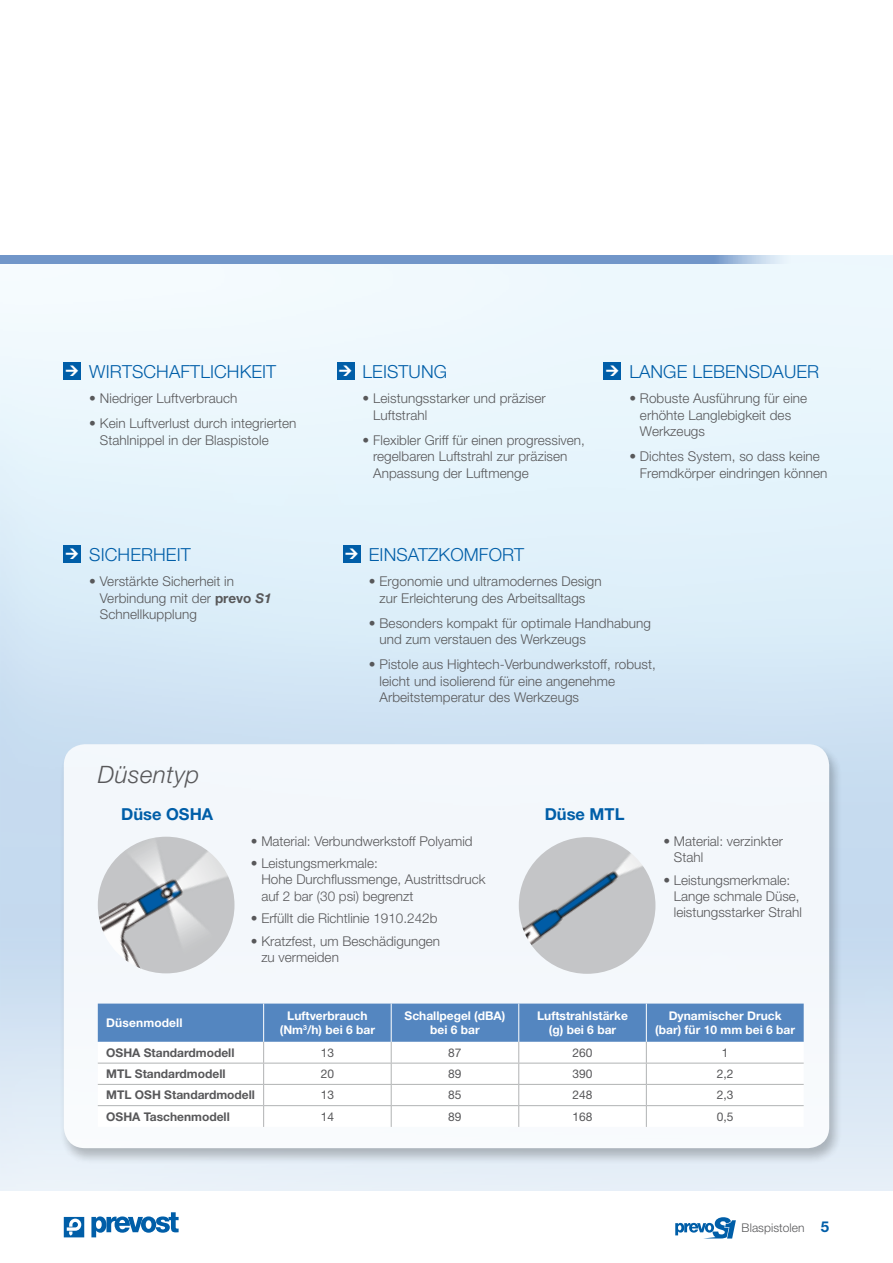
<style>
.page{position:relative;width:893px;height:1263px;background:#fff}
.page>*{position:absolute;margin:0;border:0;box-sizing:border-box;transform-origin:0 0}
.t1{font:italic 300 24px "Helvetica Neue LT Std";letter-spacing:.02em;color:#58585a}
.t2{font:300 18px "Helvetica Neue LT Std";letter-spacing:.005em;color:#005ea8}
.t3{font:700 16.5px "Helvetica Neue LT Std";color:#005ea8}
.t4{font:300 13.5px/16.5px "Helvetica Neue LT Std";letter-spacing:.005em;color:#58585a}
.t5{font:700 12px/14.4px "Helvetica Neue LT Std";color:#fff;text-align:center}
.t6{font:700 12px "Helvetica Neue LT Std";color:#58585a}
.t7{font:12px "Helvetica Neue LT Std";color:#58585a}
.t8{font:300 12px "Helvetica Neue LT Std";color:#58585a}
.s1{font-weight:700}
.s2{font-weight:700;font-style:italic}
.s3{font-weight:700;font-size:15px;color:#005ea8}
</style>
<div class="page">
<img style="left:0;top:264px;width:893px;height:584px">
<div style="left:0;top:848px;width:893px;height:343px;background:linear-gradient(to bottom,#bed5ed,#e8f0f8)"></div>
<svg style="left:0;top:255px;width:893px;height:9px;fill:#7196c9"></svg>
<svg style="left:64px;top:1217px;width:20px;height:20px"></svg>
<svg style="left:91px;top:1212px;width:88px;height:25px"></svg>
<div style="left:343px;top:546px;width:17px;height:17px;background:#005ea8"></div>
<div style="left:64px;top:546px;width:17px;height:17px;background:#005ea8"></div>
<div style="left:59px;top:742px;width:783px;height:422px;background:#000;opacity:.3"></div>
<div style="left:64px;top:744px;width:765px;height:404px;background:#f3f7fb;border-radius:21px"></div>
<img style="left:98px;top:837px;width:136px;height:136px;border-radius:68px">
<img style="left:519px;top:837px;width:136px;height:137px;border-radius:68px">
<svg style="left:98px;top:1003px;width:706px;height:124px"></svg>
<hr style="left:98px;top:1105px;width:166px;height:1px;background:#b1b3b4">
<hr style="left:264px;top:1105px;width:127px;height:1px;background:#b1b3b4">
<hr style="left:391px;top:1105px;width:128px;height:1px;background:#b1b3b4">
<hr style="left:519px;top:1105px;width:127px;height:1px;background:#b1b3b4">
<hr style="left:646px;top:1105px;width:158px;height:1px;background:#b1b3b4">
<hr style="left:98px;top:1063px;width:166px;height:1px;background:#b1b3b4">
<hr style="left:264px;top:1063px;width:127px;height:1px;background:#b1b3b4">
<hr style="left:391px;top:1063px;width:128px;height:1px;background:#b1b3b4">
<hr style="left:519px;top:1063px;width:127px;height:1px;background:#b1b3b4">
<hr style="left:646px;top:1063px;width:158px;height:1px;background:#b1b3b4">
<hr style="left:98px;top:1084px;width:166px;height:1px;background:#b1b3b4">
<hr style="left:264px;top:1084px;width:127px;height:1px;background:#b1b3b4">
<hr style="left:391px;top:1084px;width:128px;height:1px;background:#b1b3b4">
<hr style="left:519px;top:1084px;width:127px;height:1px;background:#b1b3b4">
<hr style="left:646px;top:1084px;width:158px;height:1px;background:#b1b3b4">
<svg style="left:675px;top:1217px;width:61px;height:21px"></svg>
<div style="left:64px;top:363px;width:17px;height:17px;background:#005ea8"></div>
<div style="left:337px;top:363px;width:17px;height:17px;background:#005ea8"></div>
<div style="left:604px;top:363px;width:17px;height:17px;background:#005ea8"></div>
<h2 class="t2" style="left:89px;top:361px;width:139px">Wirtschaftlichk</h2>
<h2 class="t2" style="left:251px;top:361px;width:26px">eit</h2>
<p class="t4" style="left:89px;top:390px;width:150px">• Niedriger Luftverbrauch</p>
<p class="t4" style="left:100px;top:415px;width:198px;text-indent:-11px">• Kein Luftverlust durch integrierten<br>Stahlnippel in der Blaspistole</p>
<h2 class="t2" style="left:362px;top:361px;width:83px">Leistung</h2>
<p class="t4" style="left:373px;top:390px;width:174px;text-indent:-11px">• Leistungsstarker und präziser<br>Luftstrahl</p>
<p class="t4" style="left:373px;top:432px;width:213px;text-indent:-11px">• Flexibler Griff für einen progressiven, regelbaren Luftstrahl zur präzisen<br>Anpassung der Luftmenge</p>
<h2 class="t2" style="left:629px;top:361px;width:185px">Lang e Lebensdauer</h2>
<p class="t4" style="left:640px;top:390px;width:169px;text-indent:-11px">• Robuste Ausführung für eine erhöhte Langlebigkeit des<br>Werkzeugs</p>
<p class="t4" style="left:640px;top:448px;width:189px;text-indent:-11px">• Dichtes System, so dass keine<br>Fremdkörper eindringen können</p>
<h2 class="t2" style="left:89px;top:544px;width:103px">Sich erh eit</h2>
<p class="t4" style="left:100px;top:573px;width:173px;text-indent:-11px">• Verstärkte Sicherheit in<br>Verbindung mit der <span class="s1">prevo</span> <span class="s2">S1<br></span>Schnellkupplung</p>
<h2 class="t2" style="left:369px;top:544px;width:22px">Einsa</h2>
<h2 class="t2" style="left:418px;top:544px;width:108px">tzkom fort</h2>
<p class="t4" style="left:369px;top:573px;width:234px;text-align:center">• Ergonomie und ultramodernes Design zur Erleichterung des Arbeitsalltags</p>
<p class="t4" style="left:379px;top:614px;width:273px;text-indent:-11px">• Besonders kompakt für optimale Handhabung und zum verstauen des Werkzeugs</p>
<p class="t4" style="left:379px;top:656px;width:278px;text-indent:-11px">• Pistole aus Hightech-Verbundwerkstoff, robust, leicht und isolierend für eine angenehme<br>Arbeitstemperatur des Werkzeugs</p>
<h1 class="t1" style="left:98px;top:760px;width:103px">Düsentyp</h1>
<p class="t3" style="left:121px;top:804px;width:94px">Düse OSHA</p>
<p class="t3" style="left:545px;top:804px;width:81px">Düse MTL</p>
<p class="t4" style="left:251px;top:832px;width:223px">• Material: Verbundwerkstoff Polyamid</p>
<p class="t4" style="left:261px;top:855px;width:226px;text-indent:-11px">• Leistungsmerkmale:<br>Hohe Durchflussmenge, Austrittsdruck auf 2 bar (30 psi) begrenzt</p>
<p class="t4" style="left:251px;top:910px;width:188px">• Erfüllt die Richtlinie 1910.242b</p>
<p class="t4" style="left:261px;top:933px;width:180px;text-indent:-11px">• Kratzfest, um Beschädigungen zu vermeiden</p>
<p class="t4" style="left:674px;top:832px;width:111px;text-indent:-11px">• Material: verzinkter<br>Stahl</p>
<p class="t4" style="left:674px;top:871px;width:130px;text-indent:-11px">• Leistungsmerkmale:<br>Lange schmale Düse, leistungsstarker Strahl</p>
<p class="t5" style="left:106px;top:1015px;width:78px">Düsenmodell</p>
<p class="t5" style="left:280px;top:1008px;width:97px">Luftverbrauch (Nm<sup>3</sup>/h) bei 6 bar</p>
<p class="t5" style="left:405px;top:1008px;width:102px">Schallpegel (dBA) bei 6 bar</p>
<p class="t5" style="left:537px;top:1008px;width:92px">Luftstrahlstärke (g) bei 6 bar</p>
<p class="t5" style="left:655px;top:1008px;width:141px">Dynamischer Druck (bar) für 10 mm bei 6 bar</p>
<p class="t6" style="left:106px;top:1045px;width:130px">OSHA Standardmodell</p>
<p class="t7" style="left:321px;top:1045px;width:15px">13</p>
<p class="t7" style="left:448px;top:1045px;width:15px">87</p>
<p class="t7" style="left:573px;top:1045px;width:22px">260</p>
<p class="t7" style="left:722px;top:1045px;width:8px">1</p>
<p class="t6" style="left:106px;top:1066px;width:121px">MTL Standardmodell</p>
<p class="t7" style="left:321px;top:1066px;width:15px">20</p>
<p class="t7" style="left:448px;top:1066px;width:15px">89</p>
<p class="t7" style="left:573px;top:1066px;width:22px">390</p>
<p class="t7" style="left:717px;top:1066px;width:18px">2,2</p>
<p class="t6" style="left:106px;top:1087px;width:150px">MTL OSH Standardmodell</p>
<p class="t7" style="left:321px;top:1088px;width:15px">13</p>
<p class="t7" style="left:448px;top:1088px;width:15px">85</p>
<p class="t7" style="left:573px;top:1088px;width:22px">248</p>
<p class="t7" style="left:717px;top:1088px;width:18px">2,3</p>
<p class="t6" style="left:106px;top:1109px;width:125px">OSHA Taschenmodell</p>
<p class="t7" style="left:321px;top:1109px;width:15px">14</p>
<p class="t7" style="left:448px;top:1109px;width:15px">89</p>
<p class="t7" style="left:573px;top:1109px;width:22px">168</p>
<p class="t7" style="left:717px;top:1109px;width:18px">0,5</p>
<p class="t8" style="left:742px;top:1221px;width:89px">Blaspistolen <span class="s3">5</span></p>
</div>
